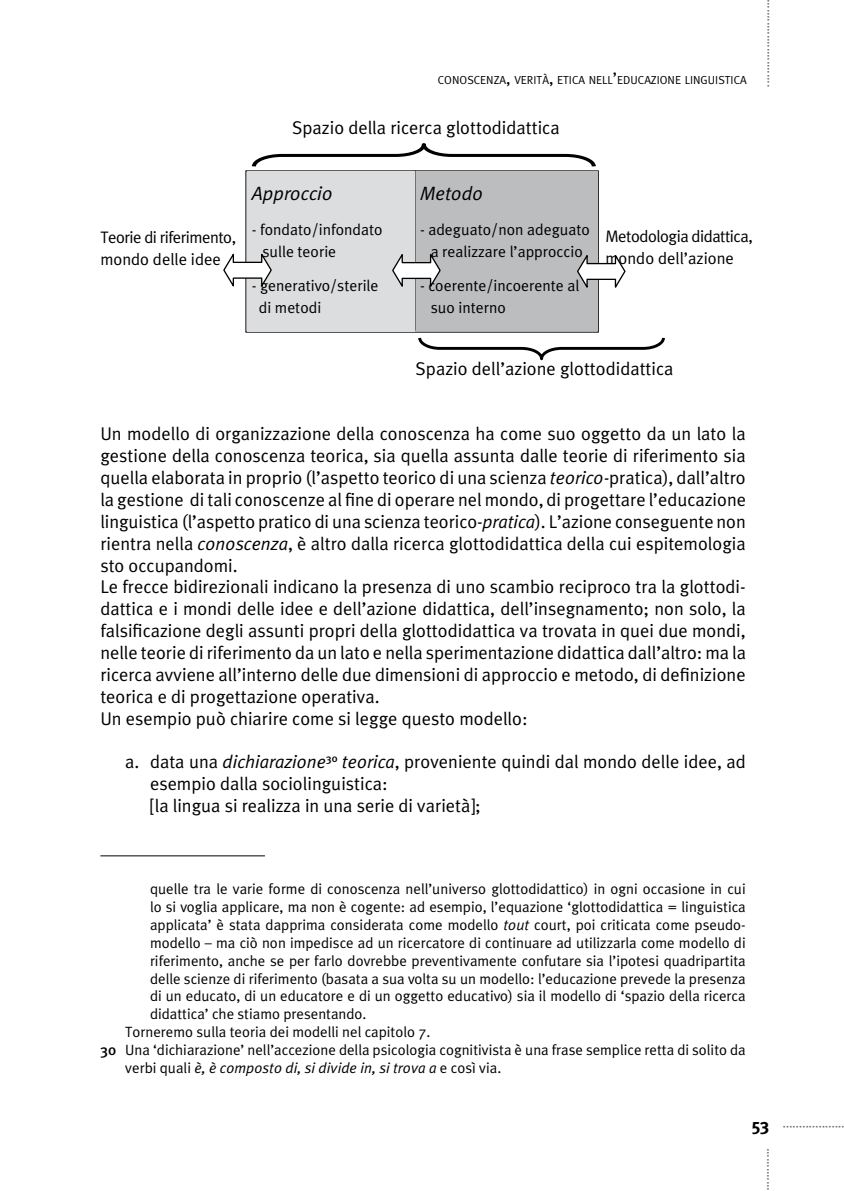
<style>
.page{position:relative;width:844px;height:1191px;background:#fff}
.page>*{position:absolute;margin:0;border:0;box-sizing:border-box;transform-origin:0 0}
.t1{font:italic 19.25px "Meta Plus Normal";color:#000}
.t2{font:18.38px/21.9px "Meta Plus Normal";color:#000}
.t3{font:700 17.5px "Meta Plus";color:#000}
.t4{font:16.62px/21.9px "Meta Plus Normal";letter-spacing:-.03em;color:#000}
.t5{font:15.75px/21.9px "Meta Plus Normal";color:#000}
.t6{font:14.88px "Meta Plus Normal";color:#000}
.t7{font:italic 14.88px "Meta Plus Normal";color:#000}
.t8{font:italic 12.25px "Meta Plus Book Caps";color:#6d6f71}
.t9{font:11.72px "Meta Plus Normal";color:#000}
.s1{font-size:16.62px}
.s2{font-style:italic}
.s3{font-family:"Meta Plus";font-weight:500}
.s4{font-style:normal}
</style>
<div class="page">
<div style="left:415px;top:171px;width:182px;height:160px;background:#bcbdbf"></div>
<hr style="left:414px;top:171px;width:1px;height:160px;background:#000">
<hr style="left:100px;top:855px;width:165px;height:1px;background:#000">
<svg style="left:252px;top:143px;width:343px;height:24px"></svg>
<svg style="left:577px;top:255px;width:49px;height:37px"></svg>
<div style="left:247px;top:171px;width:167px;height:160px;background:#dcddde"></div>
<svg style="left:223px;top:254px;width:49px;height:37px"></svg>
<svg style="left:392px;top:254px;width:49px;height:37px"></svg>
<svg style="left:418px;top:337px;width:246px;height:23px"></svg>
<p class="t9" style="left:438px;top:73px;width:310px">conoscenza<span class="s1">,</span> verità<span class="s1">,</span> etica nell<span class="s1">’</span>educazione linguistica</p>
<p class="t2" style="left:292px;top:116px;width:269px">Spazio della ricerca glottodidattica</p>
<p class="t8" style="left:757px;top:86px;width:89px;rotate:-90deg">...........................</p>
<p class="t4" style="left:100px;top:226px;width:137px">Teorie di riferimento, mondo delle idee</p>
<p class="t1" style="left:252px;top:183px;width:82px">Approccio</p>
<p class="t5" style="left:262px;top:218px;width:122px;text-indent:-11px">- fondato/infondato sulle teorie</p>
<p class="t5" style="left:259px;top:275px;width:121px;text-indent:-7px">- generativo/sterile di metodi</p>
<p class="t1" style="left:420px;top:182px;width:65px">Metodo</p>
<p class="t5" style="left:420px;top:218px;width:171px;text-align:center">- adeguato/non adeguato a realizzare l’approccio</p>
<p class="t5" style="left:430px;top:274px;width:150px;text-indent:-11px">- coerente/incoerente al suo interno</p>
<p class="t4" style="left:605px;top:225px;width:149px">Metodologia didattica, mondo dell’azione</p>
<p class="t2" style="left:415px;top:357px;width:259px">Spazio dell’azione glottodidattica</p>
<p class="t2" style="left:100px;top:423px;width:647px">Un modello di organizzazione della conoscenza ha come suo oggetto da un lato la gestione della conoscenza teorica, sia quella assunta dalle teorie di riferimento sia quella elaborata in proprio (l’aspetto teorico di una scienza <span class="s2">teorico-</span>pratica), dall’altro la gestione di tali conoscenze al fine di operare nel mondo, di progettare l’educazione linguistica (l’aspetto pratico di una scienza teorico-<span class="s2">pratica</span>). L’azione conseguente non rientra nella <span class="s2">conoscenza</span>, è altro dalla ricerca glottodidattica della cui espitemologia sto occupandomi.<br>Le frecce bidirezionali indicano la presenza di uno scambio reciproco tra la glottodi&shy;dattica e i mondi delle idee e dell’azione didattica, dell’insegnamento; non solo, la falsificazione degli assunti propri della glottodidattica va trovata in quei due mondi, nelle teorie di riferimento da un lato e nella sperimentazione didattica dall’altro: ma la ricerca avviene all’interno delle due dimensioni di approccio e metodo, di definizione teorica e di progettazione operativa.<br>Un esempio può chiarire come si legge questo modello:</p>
<p class="t2" style="left:150px;top:751px;width:597px;text-indent:-25px">a. data una <span class="s2">dichiarazione</span><sup>30</sup> <span class="s2">teorica</span>, proveniente quindi dal mondo delle idee, ad esempio dalla sociolinguistica:<br>[la lingua si realizza in una serie di varietà];</p>
<p class="t6" style="left:150px;top:880px;width:597px">quelle tra le varie forme di conoscenza nell’universo glottodidattico) in ogni occasione in cui</p>
<p class="t6" style="left:150px;top:898px;width:597px">lo si voglia applicare, ma non è cogente: ad esempio, l’equazione ‘glottodidattica = linguistica</p>
<p class="t6" style="left:150px;top:916px;width:597px">applicata’ è stata dapprima considerata come modello <span class="s2">tout</span> court, poi criticata come pseudo-</p>
<p class="t6" style="left:150px;top:934px;width:597px">modello – ma ciò non impedisce ad un ricercatore di continuare ad utilizzarla come modello di</p>
<p class="t6" style="left:150px;top:952px;width:597px">riferimento, anche se per farlo dovrebbe preventivamente confutare sia l’ipotesi quadripartita</p>
<p class="t6" style="left:150px;top:969px;width:597px">delle scienze di riferimento (basata a sua volta su un modello: l’educazione prevede la presenza</p>
<p class="t6" style="left:150px;top:987px;width:597px">di un educato, di un educatore e di un oggetto educativo) sia il modello di ‘spazio della ricerca</p>
<p class="t6" style="left:150px;top:1005px;width:218px">didattica’ che stiamo presentando.</p>
<p class="t6" style="left:125px;top:1023px;width:307px">Torneremo sulla teoria dei modelli nel capitolo 7.</p>
<p class="t6" style="left:100px;top:1041px;width:646px"><span class="s3">30</span> Una ‘dichiarazione’ nell’accezione della psicologia cognitivista è una frase semplice retta di solito da</p>
<p class="t7" style="left:125px;top:1059px;width:377px"><span class="s4">verbi quali</span> è, è composto di, si divide in, si trova a <span class="s4">e così via.</span></p>
<p class="t3" style="left:751px;top:1114px;width:10px">53</p>
<p class="t8" style="left:757px;top:1190px;width:44px;rotate:-90deg">.............</p>
<p class="t8" style="left:844px;top:1137px;width:63px;rotate:-180deg">...................</p>
</div>
